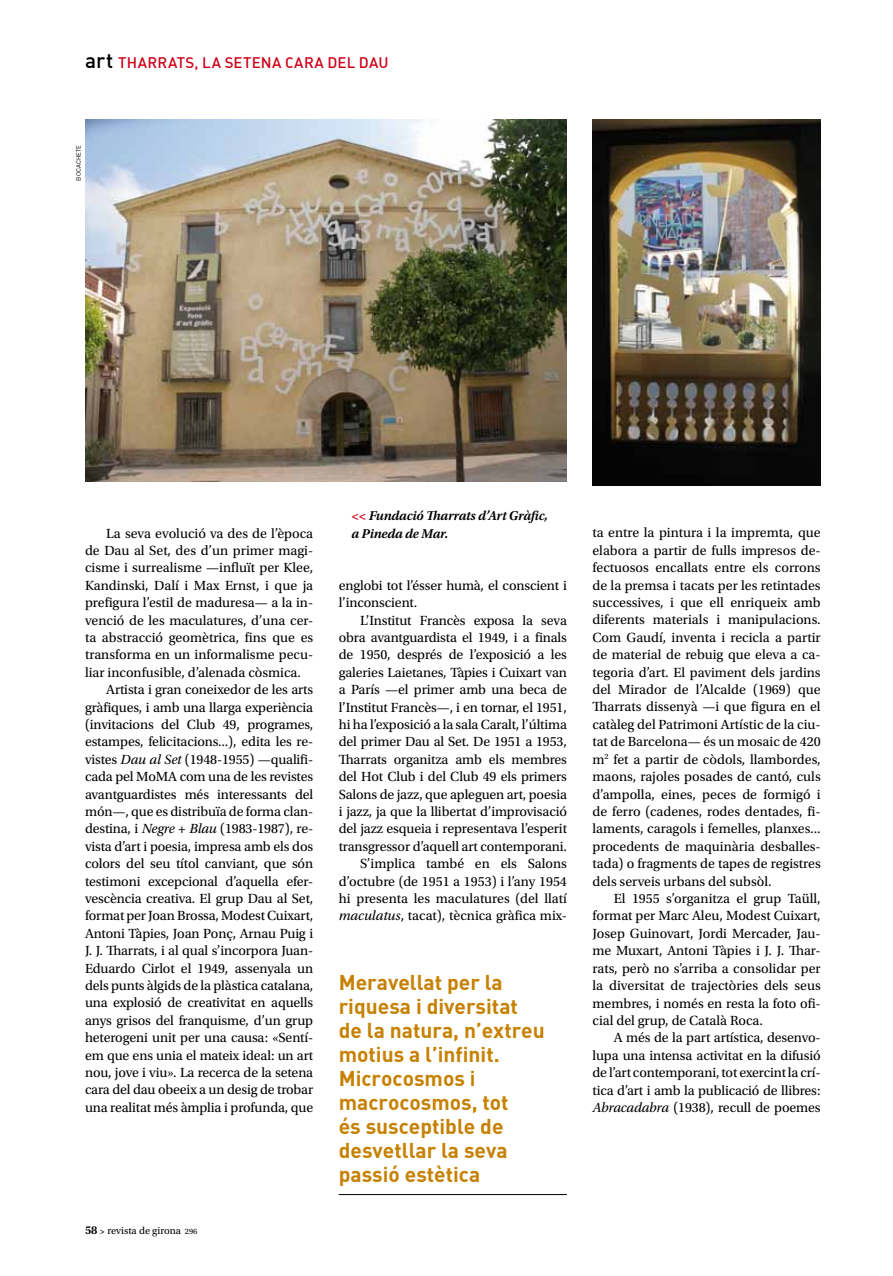
<style>
.page{position:relative;width:893px;height:1276px;background:#fff}
.page>*{position:absolute;margin:0;border:0;box-sizing:border-box;transform-origin:0 0}
.t1{font:21px/24px "DIN Bold";color:#c68100}
.t2{font:15px "DIN Medium Alternate";letter-spacing:.025em;color:#ce0019}
.t3{font:13.95px/17.4px "Utopia Std";letter-spacing:-.01em;color:#000;text-align:justify}
.t4{font:italic 600 13.5px/17.4px "Utopia Std";letter-spacing:-.015em;color:#000}
.t5{font:10.5px "Utopia Std";color:#000}
.t6{font:6.3px "DIN";color:#000}
.s1{font-size:21px;color:#000}
.s2{font-style:italic}
.s3{font-weight:600;font-size:12px}
.s4{font-weight:600;font-size:9px}
.s5{font-size:8.25px}
.s6{color:#ce0019}
</style>
<div class="page">
<hr style="left:339px;top:1194px;width:228px;height:1px;background:#000">
<img style="left:85px;top:120px;width:482px;height:361px">
<img style="left:592px;top:120px;width:229px;height:365px">
<p class="t2" style="left:85px;top:53px;width:305px"><span class="s1">ART</span> THARRATS, LA SETENA CARA DEL DAU</p>
<p class="t6" style="left:75px;top:180px;width:37px;rotate:-90deg">bocachete</p>
<p class="t3" style="left:106px;top:524px;width:208px">La seva evolució va des de l’època</p>
<p class="t3" style="left:85px;top:542px;width:230px">de Dau al Set, des d’un primer magi-</p>
<p class="t3" style="left:85px;top:559px;width:230px">cisme i surrealisme —influït per Klee,</p>
<p class="t3" style="left:85px;top:577px;width:230px">Kandinski, Dalí i Max Ernst, i que ja</p>
<p class="t3" style="left:85px;top:594px;width:230px">prefigura l’estil de maduresa— a la in-</p>
<p class="t3" style="left:85px;top:611px;width:230px">venció de les maculatures, d’una cer-</p>
<p class="t3" style="left:85px;top:629px;width:230px">ta abstracció geomètrica, fins que es</p>
<p class="t3" style="left:85px;top:646px;width:230px">transforma en un informalisme pecu-</p>
<p class="t3" style="left:85px;top:664px;width:217px">liar inconfusible, d’alenada còsmica.</p>
<p class="t3" style="left:106px;top:681px;width:208px">Artista i gran coneixedor de les arts</p>
<p class="t3" style="left:85px;top:698px;width:230px">gràfiques, i amb una llarga experiència</p>
<p class="t3" style="left:85px;top:716px;width:230px">(invitacions del Club 49, programes,</p>
<p class="t3" style="left:85px;top:733px;width:230px">estampes, felicitacions...), edita les re-</p>
<p class="t3" style="left:85px;top:751px;width:230px">vistes <span class="s2">Dau al Set</span> (1948-1955) —qualifi-</p>
<p class="t3" style="left:85px;top:768px;width:230px">cada pel MoMA com una de les revistes</p>
<p class="t3" style="left:85px;top:785px;width:230px">avantguardistes més interessants del</p>
<p class="t3" style="left:85px;top:803px;width:230px">món—, que es distribuïa de forma clan-</p>
<p class="t3" style="left:85px;top:820px;width:230px">destina, i <span class="s2">Negre + Blau</span> (1983-1987), re-</p>
<p class="t3" style="left:85px;top:838px;width:230px">vista d’art i poesia, impresa amb els dos</p>
<p class="t3" style="left:85px;top:855px;width:230px">colors del seu títol canviant, que són</p>
<p class="t3" style="left:85px;top:872px;width:230px">testimoni excepcional d’aquella efer-</p>
<p class="t3" style="left:85px;top:890px;width:230px">vescència creativa. El grup Dau al Set,</p>
<p class="t3" style="left:85px;top:907px;width:230px">format per Joan Brossa, Modest Cuixart,</p>
<p class="t3" style="left:85px;top:925px;width:230px">Antoni Tàpies, Joan Ponç, Arnau Puig i</p>
<p class="t3" style="left:85px;top:942px;width:230px">J. J. Tharrats, i al qual s’incorpora Juan-</p>
<p class="t3" style="left:85px;top:959px;width:230px">Eduardo Cirlot el 1949, assenyala un</p>
<p class="t3" style="left:85px;top:977px;width:230px">dels punts àlgids de la plàstica catalana,</p>
<p class="t3" style="left:85px;top:994px;width:230px">una explosió de creativitat en aquells</p>
<p class="t3" style="left:85px;top:1012px;width:230px">anys grisos del franquisme, d’un grup</p>
<p class="t3" style="left:85px;top:1029px;width:230px">heterogeni unit per una causa: «Sentí-</p>
<p class="t3" style="left:85px;top:1046px;width:230px">em que ens unia el mateix ideal: un art</p>
<p class="t3" style="left:85px;top:1064px;width:230px">nou, jove i viu». La recerca de la setena</p>
<p class="t3" style="left:85px;top:1081px;width:230px">cara del dau obeeix a un desig de trobar</p>
<p class="t3" style="left:85px;top:1099px;width:230px">una realitat més àmplia i profunda, que</p>
<p class="t5" style="left:85px;top:1224px;width:114px"><span class="s3">58</span> <span class="s4">&gt;</span> revista de girona <span class="s5">296</span></p>
<p class="t4" style="left:351px;top:507px;width:198px"><span class="s6">&lt;&lt;</span> Fundació Tharrats d’Art Gràfic, a Pineda de Mar.</p>
<p class="t3" style="left:339px;top:577px;width:230px">englobi tot l’ésser humà, el conscient i l’inconscient.</p>
<p class="t3" style="left:339px;top:611px;width:230px;text-align:right">L’Institut Francès exposa la seva obra avantguardista el 1949, i a finals de 1950, després de l’exposició a les galeries Laietanes, Tàpies i Cuixart van a París —el primer amb una beca de l’Institut Francès—, i en tornar, el 1951, hi ha l’exposició a la sala Caralt, l’última del primer Dau al Set. De 1951 a 1953, Tharrats organitza amb els membres del Hot Club i del Club 49 els primers Salons de jazz, que apleguen art, poesia i jazz, ja que la llibertat d’improvisació del jazz esqueia i representava l’esperit transgressor d’aquell art contemporani.<br>S’implica també en els Salons d’octubre (de 1951 a 1953) i l’any 1954 hi presenta les maculatures (del llatí <span class="s2">maculatus</span>, tacat), tècnica gràfica mix-</p>
<h1 class="t1" style="left:339px;top:969px;width:208px">Meravellat per la riquesa i diversitat de la natura, n’extreu motius a l’infinit.<br>Microcosmos i macrocosmos, tot<br>és susceptible de desvetllar la seva passió estètica</h1>
<p class="t3" style="left:592px;top:524px;width:230px">ta entre la pintura i la impremta, que elabora a partir de fulls impresos de&shy;fectuosos encallats entre els corrons de la premsa i tacats per les retintades successives, i que ell enriqueix amb diferents materials i manipulacions.<br>Com Gaudí, inventa i recicla a partir de material de rebuig que eleva a ca&shy;tegoria d’art. El paviment dels jardins del Mirador de l’Alcalde (1969) que Tharrats dissenyà —i que figura en el catàleg del Patrimoni Artístic de la ciu&shy;tat de Barcelona— és un mosaic de 420 m<sup>2</sup> fet a partir de còdols, llambordes, maons, rajoles posades de cantó, culs d’ampolla, eines, peces de formigó i de ferro (cadenes, rodes dentades, fi&shy;laments, caragols i femelles, planxes... procedents de maquinària desballes&shy;tada) o fragments de tapes de registres dels serveis urbans del subsòl.</p>
<p class="t3" style="left:592px;top:890px;width:230px;text-indent:21px">El 1955 s’organitza el grup Taüll, format per Marc Aleu, Modest Cuixart, Josep Guinovart, Jordi Mercader, Jau&shy;me Muxart, Antoni Tàpies i J. J. Thar&shy;rats, però no s’arriba a consolidar per la diversitat de trajectòries dels seus membres, i només en resta la foto ofi&shy;cial del grup, de Català Roca.</p>
<p class="t3" style="left:592px;top:1029px;width:230px;text-indent:21px">A més de la part artística, desenvo&shy;lupa una intensa activitat en la difusió de l’art contemporani, tot exercint la crí&shy;tica d’art i amb la publicació de llibres:<br><span class="s2">Abracadabra</span> (1938), recull de poemes</p>
</div>
